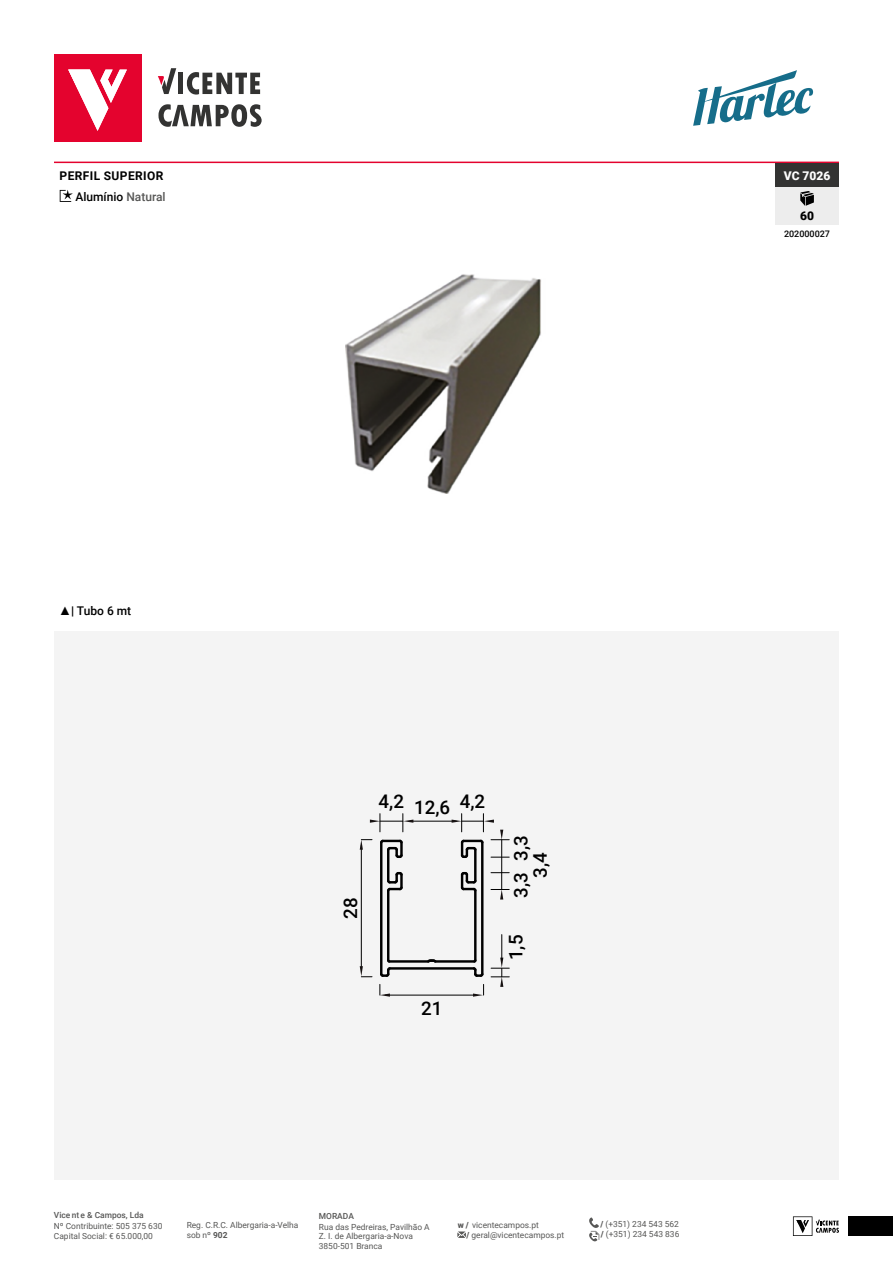
<style>
.page{position:relative;width:893px;height:1263px;background:#fff}
.page>*{position:absolute;margin:0;border:0;box-sizing:border-box;transform-origin:0 0}
.t1{font:500 18.75px/19px "Roboto";color:#000}
.t2{font:500 12px "Roboto";color:#000}
.t3{font:700 12px "Roboto";letter-spacing:.035em;color:#000}
.t4{font:900 12px "Roboto";color:#fff}
.t5{font:900 12px "Roboto";color:#000}
.t6{font:500 9px "Roboto";color:#000}
.t7{font:8.4px/9.6px "Roboto";color:#575756}
.t8{font:500 8.4px "Roboto";color:#575756}
.s1{color:#575756}
.s2{font-family:"Times New Roman";font-weight:400}
.s3{font-weight:900}
.s4{font-weight:700}
</style>
<div class="page">
<div style="left:54px;top:54px;width:87px;height:87px;background:#e4032e"></div>
<svg style="left:68px;top:70px;width:59px;height:61px"></svg>
<div style="left:178px;top:73px;width:5px;height:21px;background:#333332"></div>
<svg style="left:187px;top:72px;width:73px;height:23px"></svg>
<svg style="left:158px;top:104px;width:104px;height:23px"></svg>
<svg style="left:158px;top:68px;width:18px;height:26px"></svg>
<svg style="left:693px;top:70px;width:120px;height:56px"></svg>
<svg style="left:793px;top:1216px;width:46px;height:20px"></svg>
<svg style="left:457px;top:1231px;width:9px;height:7px"></svg>
<svg style="left:589px;top:1217px;width:10px;height:24px"></svg>
<div style="left:849px;top:1216px;width:44px;height:20px;background:#000"></div>
<img style="left:345px;top:274px;width:196px;height:220px">
<hr style="left:54px;top:162px;width:785px;height:1px;background:#e4032e">
<div style="left:775px;top:163px;width:64px;height:24px;background:#333332"></div>
<div style="left:775px;top:187px;width:64px;height:38px;background:#ededed"></div>
<svg style="left:800px;top:191px;width:14px;height:15px"></svg>
<div style="left:54px;top:631px;width:785px;height:549px;background:#f4f4f4"></div>
<hr style="left:481px;top:842px;width:2px;height:132px;background:#000">
<hr style="left:474px;top:890px;width:2px;height:70px;background:#000">
<hr style="left:435px;top:960px;width:39px;height:3px;background:#000">
<svg style="left:428px;top:959px;width:10px;height:4px"></svg>
<hr style="left:389px;top:960px;width:39px;height:3px;background:#000">
<hr style="left:387px;top:890px;width:2px;height:70px;background:#000">
<svg style="left:387px;top:871px;width:16px;height:22px"></svg>
<hr style="left:387px;top:849px;width:2px;height:32px;background:#000">
<svg style="left:380px;top:839px;width:23px;height:20px"></svg>
<hr style="left:380px;top:842px;width:2px;height:132px;background:#000">
<svg style="left:380px;top:958px;width:12px;height:19px"></svg>
<hr style="left:390px;top:967px;width:84px;height:3px;background:#000">
<svg style="left:471px;top:958px;width:13px;height:19px"></svg>
<hr style="left:385px;top:995px;width:89px;height:1px;background:#000">
<svg style="left:473px;top:984px;width:11px;height:13px"></svg>
<svg style="left:379px;top:984px;width:11px;height:13px"></svg>
<hr style="left:412px;top:821px;width:44px;height:1px;background:#000">
<svg style="left:370px;top:814px;width:43px;height:18px"></svg>
<hr style="left:361px;top:845px;width:1px;height:122px;background:#000">
<svg style="left:360px;top:966px;width:12px;height:11px"></svg>
<svg style="left:360px;top:839px;width:12px;height:11px"></svg>
<svg style="left:491px;top:934px;width:18px;height:53px"></svg>
<svg style="left:452px;top:814px;width:57px;height:85px"></svg>
<svg style="left:60px;top:190px;width:13px;height:12px"></svg>
<h2 class="t3" style="left:60px;top:167px;width:106px">PERFIL SUPERIOR</h2>
<h2 class="t2" style="left:75px;top:189px;width:92px">Alumínio <span class="s1">Natural</span></h2>
<h2 class="t4" style="left:784px;top:167px;width:48px">VC 7026</h2>
<h2 class="t5" style="left:800px;top:207px;width:15px">60</h2>
<p class="t6" style="left:784px;top:228px;width:48px">202000027</p>
<h2 class="t2" style="left:59px;top:602px;width:73px"><span class="s2">▲</span><span class="s3">|</span> Tubo 6 mt</h2>
<h1 class="t1" style="left:379px;top:791px;width:27px">4,2</h1>
<h1 class="t1" style="left:460px;top:791px;width:27px">4,2</h1>
<h1 class="t1" style="left:414px;top:797px;width:38px">12,6</h1>
<h1 class="t1" style="left:340px;top:919px;width:23px;rotate:-90deg">28</h1>
<h1 class="t1" style="left:421px;top:998px;width:23px">21</h1>
<h1 class="t1" style="left:511px;top:861px;width:27px;rotate:-90deg">3,3</h1>
<h1 class="t1" style="left:511px;top:877px;width:27px;text-indent:-20px;rotate:-90deg">3,3<br>3,4</h1>
<h1 class="t1" style="left:506px;top:960px;width:27px;rotate:-90deg">1,5</h1>
<p class="t8" style="left:54px;top:1209px;width:91px">Vice nt e &amp; Campos, Lda</p>
<p class="t7" style="left:54px;top:1221px;width:110px">Nº Contribuinte: 505 375 630<br>Capital Social: € 65.000,00</p>
<p class="t7" style="left:187px;top:1220px;width:113px">Reg. C.R.C. Albergaria-a-Velha sob nº <span class="s4">902</span></p>
<p class="t7" style="left:466px;top:1220px;width:99px;line-height:9.1px;text-indent:-9px"><span class="s3">w /</span> vicentecampos.pt<br><span class="s3">/</span> geral@vicentecampos.pt</p>
<p class="t7" style="left:601px;top:1229px;width:80px"><span class="s3">/</span> (+351) 234 543 836</p>
<p class="t8" style="left:319px;top:1210px;width:37px">MORADA</p>
<p class="t7" style="left:319px;top:1221px;width:112px">Rua das Pedreiras, Pavilhão A<br>Z. I. de Albergaria-a-Nova<br>3850-501 Branca</p>
<p class="t7" style="left:600px;top:1219px;width:80px"><span class="s3">/</span> (+351) 234 543 562</p>
</div>
